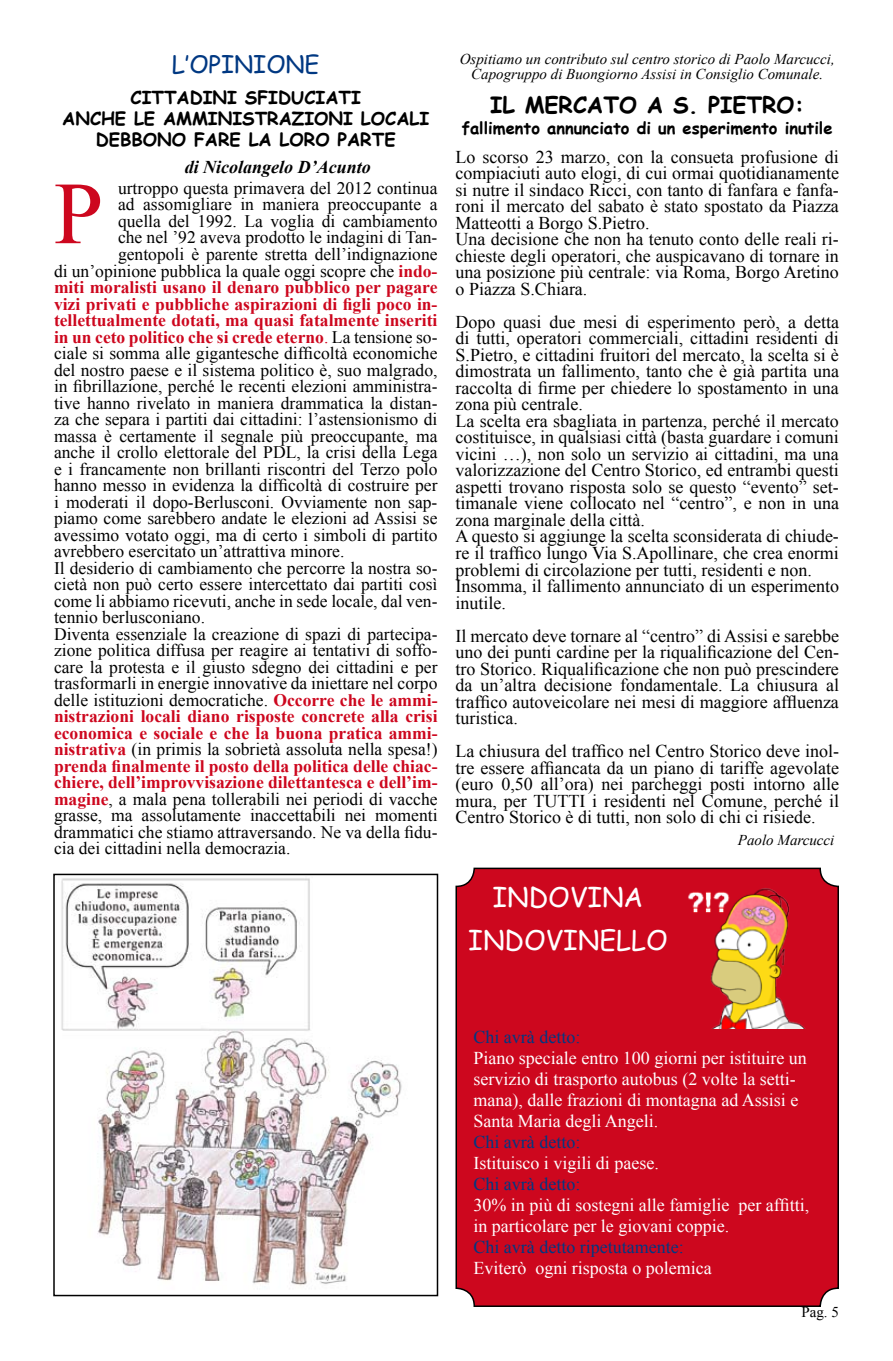
<style>
.page{position:relative;width:893px;height:1361px;background:#fff}
.page>*{position:absolute;margin:0;border:0;box-sizing:border-box;transform-origin:0 0}
.t1{font:88.5px "Times New Roman";color:#cd071e}
.t2{font:27px/43.5px "Comic Sans MS";color:#fff;text-align:center}
.t3{font:24px "Comic Sans MS";color:#003882}
.t4{font:700 22.5px "Comic Sans MS";color:#000}
.t5{font:18px/16.5px "Times New Roman";color:#000}
.t6{font:18px/21px "Times New Roman";color:#fff}
.t7{font:700 18px/21px "Comic Sans MS";color:#000;text-align:center}
.t8{font:18px "Times New Roman";color:#003882}
.t9{font:italic 700 18px "Times New Roman";color:#000}
.t10{font:17.55px "Times New Roman";color:#000}
.t11{font:700 17.55px "Times New Roman";color:#cd071e}
.t12{font:700 16.5px "Comic Sans MS";color:#000}
.t13{font:italic 15px/15px "Times New Roman";color:#000;text-align:center}
.t14{font:15px "Times New Roman";color:#000}
.s1{font-weight:700;color:#cd071e}
.s2{font-weight:400}
.s3{font-weight:400;color:#000}
</style>
<div class="page">
<div style="left:456px;top:868px;width:382px;height:438px;background:#cd071e;border-radius:18px"></div>
<div style="left:455px;top:867px;width:384px;height:440px;border:2px solid #000;border-radius:18px"></div>
<img style="left:688px;top:883px;width:139px;height:145px">
<img style="left:61px;top:878px;width:341px;height:411px">
<div style="left:53px;top:873px;width:385px;height:423px;border:2px solid #000"></div>
<h3 class="t3" style="left:172px;top:47px;width:149px">L’OPINIONE</h3>
<p class="t7" style="left:62px;top:86px;width:368px">CITTADINI SFIDUCIATI<br>ANCHE LE AMMINISTRAZIONI LOCALI<br>DEBBONO FARE LA LORO PARTE</p>
<h1 class="t1" style="left:54px;top:154px;width:51px">P</h1>
<p class="t9" style="left:185px;top:154px;width:188px">di Nicolangelo D’Acunto</p>
<p class="t10" style="left:118px;top:176px;width:321px">urtroppo questa primavera del 2012 continua</p>
<p class="t10" style="left:118px;top:193px;width:321px">ad assomigliare in maniera preoccupante a</p>
<p class="t10" style="left:118px;top:209px;width:321px">quella del 1992. La voglia di cambiamento</p>
<p class="t10" style="left:118px;top:226px;width:321px">che nel ’92 aveva prodotto le indagini di Tan-</p>
<p class="t10" style="left:118px;top:242px;width:321px">gentopoli è parente stretta dell’indignazione</p>
<p class="t10" style="left:54px;top:259px;width:385px">di un’opinione pubblica la quale oggi scopre che <span class="s1">indo-</span></p>
<p class="t11" style="left:54px;top:275px;width:385px">miti moralisti usano il denaro pubblico per pagare</p>
<p class="t11" style="left:54px;top:291px;width:385px">vizi privati e pubbliche aspirazioni di figli poco in-</p>
<p class="t11" style="left:54px;top:308px;width:385px">tellettualmente dotati, ma quasi fatalmente inseriti</p>
<p class="t11" style="left:54px;top:324px;width:385px">in un ceto politico che si crede eterno<span class="s2">.</span> <span class="s3">La tensione so-</span></p>
<p class="t10" style="left:54px;top:341px;width:385px">ciale si somma alle gigantesche difficoltà economiche</p>
<p class="t10" style="left:54px;top:358px;width:385px">del nostro paese e il sistema politico è, suo malgrado,</p>
<p class="t10" style="left:54px;top:374px;width:385px">in fibrillazione, perché le recenti elezioni amministra-</p>
<p class="t10" style="left:54px;top:391px;width:385px">tive hanno rivelato in maniera drammatica la distan-</p>
<p class="t10" style="left:54px;top:407px;width:385px">za che separa i partiti dai cittadini: l’astensionismo di</p>
<p class="t10" style="left:54px;top:424px;width:385px">massa è certamente il segnale più preoccupante, ma</p>
<p class="t10" style="left:54px;top:440px;width:385px">anche il crollo elettorale del PDL, la crisi della Lega</p>
<p class="t10" style="left:54px;top:457px;width:385px">e i francamente non brillanti riscontri del Terzo polo</p>
<p class="t10" style="left:54px;top:473px;width:385px">hanno messo in evidenza la difficoltà di costruire per</p>
<p class="t10" style="left:54px;top:490px;width:385px">i moderati il dopo-Berlusconi. Ovviamente non sap-</p>
<p class="t10" style="left:54px;top:506px;width:385px">piamo come sarebbero andate le elezioni ad Assisi se</p>
<p class="t10" style="left:54px;top:523px;width:385px">avessimo votato oggi, ma di certo i simboli di partito</p>
<p class="t10" style="left:54px;top:539px;width:292px">avrebbero esercitato un’attrattiva minore.</p>
<p class="t10" style="left:54px;top:556px;width:385px">Il desiderio di cambiamento che percorre la nostra so-</p>
<p class="t10" style="left:54px;top:572px;width:385px">cietà non può certo essere intercettato dai partiti così</p>
<p class="t10" style="left:54px;top:589px;width:385px">come li abbiamo ricevuti, anche in sede locale, dal ven-</p>
<p class="t10" style="left:54px;top:605px;width:153px">tennio berlusconiano.</p>
<p class="t10" style="left:54px;top:622px;width:385px">Diventa essenziale la creazione di spazi di partecipa-</p>
<p class="t10" style="left:54px;top:638px;width:385px">zione politica diffusa per reagire ai tentativi di soffo-</p>
<p class="t10" style="left:54px;top:655px;width:385px">care la protesta e il giusto sdegno dei cittadini e per</p>
<p class="t10" style="left:54px;top:671px;width:385px">trasformarli in energie innovative da iniettare nel corpo</p>
<p class="t10" style="left:54px;top:688px;width:385px">delle istituzioni democratiche. <span class="s1">Occorre che le ammi-</span></p>
<p class="t11" style="left:54px;top:704px;width:385px">nistrazioni locali diano risposte concrete alla crisi</p>
<p class="t11" style="left:54px;top:720px;width:385px">economica e sociale e che la buona pratica ammi-</p>
<p class="t10" style="left:54px;top:737px;width:385px"><span class="s1">nistrativa</span> (in primis la sobrietà assoluta nella spesa!)</p>
<p class="t11" style="left:54px;top:753px;width:385px">prenda finalmente il posto della politica delle chiac-</p>
<p class="t11" style="left:54px;top:770px;width:385px">chiere, dell’improvvisazione dilettantesca e dell’im-</p>
<p class="t10" style="left:54px;top:787px;width:385px"><span class="s1">magine</span>, a mala pena tollerabili nei periodi di vacche</p>
<p class="t10" style="left:54px;top:803px;width:385px">grasse, ma assolutamente inaccettabili nei momenti</p>
<p class="t10" style="left:54px;top:820px;width:385px">drammatici che stiamo attraversando. Ne va della fidu-</p>
<p class="t10" style="left:54px;top:836px;width:238px">cia dei cittadini nella democrazia.</p>
<p class="t13" style="left:460px;top:52px;width:377px">Ospitiamo un contributo sul centro storico di Paolo Marcucci,<br>Capogruppo di Buongiorno Assisi in Consiglio Comunale.</p>
<p class="t4" style="left:490px;top:88px;width:315px">IL MERCATO A S. PIETRO:</p>
<p class="t12" style="left:462px;top:115px;width:372px">fallimento annunciato di un esperimento inutile</p>
<p class="t5" style="left:455px;top:148px;width:385px">Lo scorso 23 marzo, con la consueta profusione di compiaciuti auto elogi, di cui ormai quotidianamente si nutre il sindaco Ricci, con tanto di fanfara e fanfa&shy;roni il mercato del sabato è stato spostato da Piazza Matteotti a Borgo S.Pietro.<br>Una decisione che non ha tenuto conto delle reali ri&shy;chieste degli operatori, che auspicavano di tornare in una posizione più centrale: via Roma, Borgo Aretino o Piazza S.Chiara.</p>
<p class="t5" style="left:455px;top:313px;width:385px">Dopo quasi due mesi di esperimento però, a detta di tutti, operatori commerciali, cittadini residenti di S.Pietro, e cittadini fruitori del mercato, la scelta si è dimostrata un fallimento, tanto che è già partita una raccolta di firme per chiedere lo spostamento in una zona più centrale.<br>La scelta era sbagliata in partenza, perché il mercato costituisce, in qualsiasi città (basta guardare i comuni vicini …), non solo un servizio ai cittadini, ma una valorizzazione del Centro Storico, ed entrambi questi aspetti trovano risposta solo se questo “evento” set&shy;timanale viene collocato nel “centro”, e non in una zona marginale della città.<br>A questo si aggiunge la scelta sconsiderata di chiude&shy;re il traffico lungo Via S.Apollinare, che crea enormi problemi di circolazione per tutti, residenti e non.<br>Insomma, il fallimento annunciato di un esperimento inutile.</p>
<p class="t5" style="left:455px;top:627px;width:385px;text-align:justify">Il mercato deve tornare al “centro” di Assisi e sarebbe uno dei punti cardine per la riqualificazione del Cen&shy;tro Storico. Riqualificazione che non può prescindere da un’altra decisione fondamentale. La chiusura al traffico autoveicolare nei mesi di maggiore affluenza turistica.</p>
<p class="t5" style="left:455px;top:742px;width:385px;text-align:justify">La chiusura del traffico nel Centro Storico deve inol&shy;tre essere affiancata da un piano di tariffe agevolate (euro 0,50 all’ora) nei parcheggi posti intorno alle mura, per TUTTI i residenti nel Comune, perché il Centro Storico è di tutti, non solo di chi ci risiede.</p>
<h2 class="t2" style="left:468px;top:874px;width:201px">INDOVINA<br>INDOVINELLO</h2>
<p class="t13" style="left:738px;top:832px;width:98px">Paolo Marcucci</p>
<p class="t8" style="left:473px;top:1025px;width:108px">Chi avrà detto:</p>
<p class="t6" style="left:473px;top:1047px;width:335px">Piano speciale entro 100 giorni per istituire un servizio di trasporto autobus (2 volte la setti&shy;mana), dalle frazioni di montagna ad Assisi e Santa Maria degli Angeli.</p>
<p class="t8" style="left:473px;top:1130px;width:108px">Chi avrà detto:</p>
<p class="t6" style="left:473px;top:1152px;width:187px">Istituisco i vigili di paese.</p>
<p class="t8" style="left:473px;top:1172px;width:108px">Chi avrà detto:</p>
<p class="t6" style="left:473px;top:1194px;width:337px">30% in più di sostegni alle famiglie per affitti, in particolare per le giovani coppie.</p>
<p class="t8" style="left:473px;top:1235px;width:212px">Chi avrà detto ripetutamente:</p>
<p class="t6" style="left:473px;top:1257px;width:240px">Eviterò ogni risposta o polemica</p>
<p class="t14" style="left:801px;top:1302px;width:39px">Pag. 5</p>
</div>
